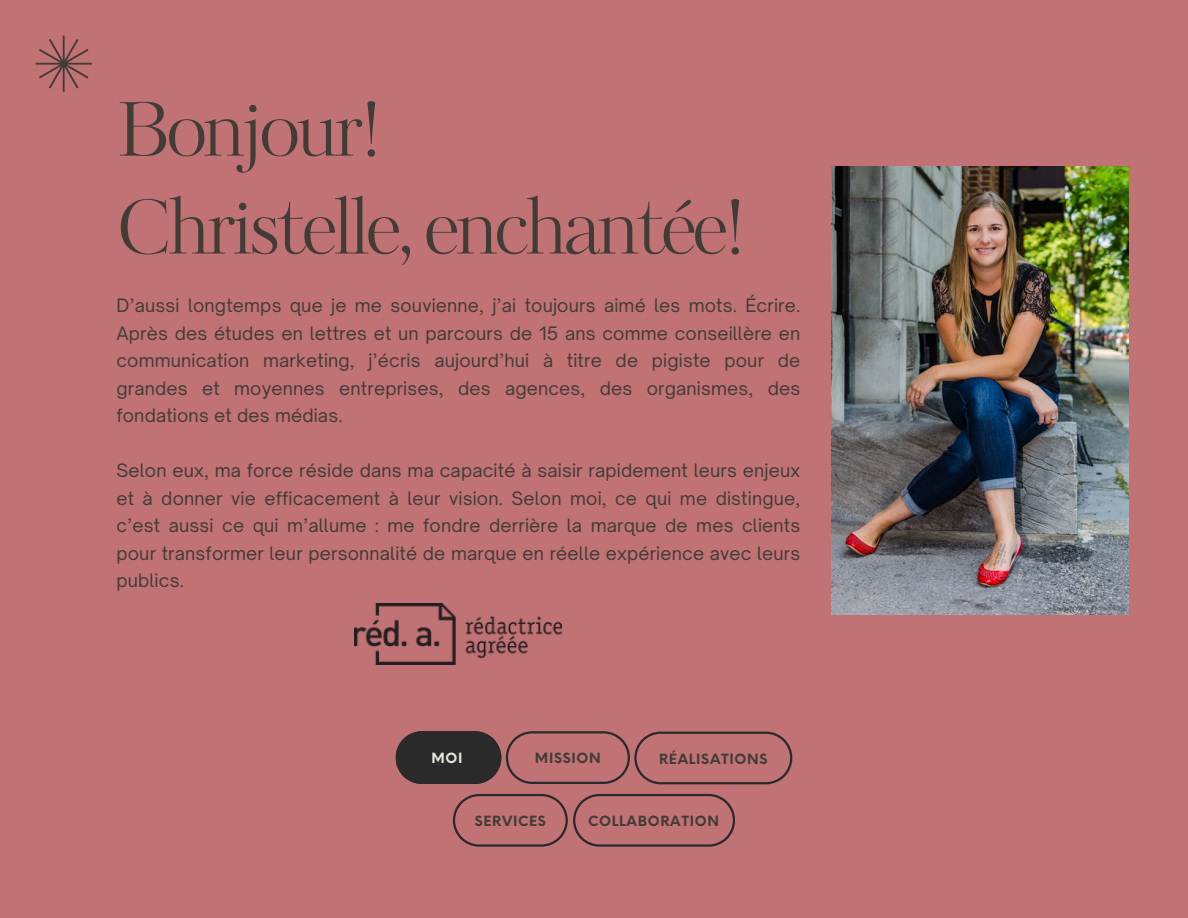
<style>
.page{position:relative;width:1188px;height:918px;background:#c07275}
.page>*{position:absolute;margin:0;border:0;box-sizing:border-box;transform-origin:0 0}
.t1{font:73.95px/97.8px "Kudryashev Display Contrast";letter-spacing:-.04em;color:#413c36}
.t2{font:17.7px/27.6px "Open Sauce One";letter-spacing:.01em;color:#413c36;text-align:justify}
.t3{font:700 13.8px "Neue Einstellung";letter-spacing:.05em;color:#413c36}
.t4{font:700 13.8px "Neue Einstellung";color:#e7e5d9}
</style>
<div class="page">
<svg style="left:36px;top:36px;width:56px;height:56px"></svg>
<svg style="left:453px;top:794px;width:282px;height:53px"></svg>
<svg style="left:396px;top:731px;width:396px;height:53px"></svg>
<img style="left:832px;top:166px;width:297px;height:448px">
<img style="left:355px;top:603px;width:207px;height:61px">
<h2 class="t1" style="left:116px;top:86px;width:631px">Bonjour!<br>Christelle, enchantée!</h2>
<h2 class="t2" style="left:116px;top:292px;width:685px">D’aussi longtemps que je me souvienne, j’ai toujours aimé les mots. Écrire.<br>Après des études en lettres et un parcours de 15 ans comme conseillère en communication marketing, j’écris aujourd’hui à titre de pigiste pour de grandes et moyennes entreprises, des agences, des organismes, des fondations et des médias.</h2>
<h2 class="t2" style="left:116px;top:457px;width:685px">Selon eux, ma force réside dans ma capacité à saisir rapidement leurs enjeux et à donner vie efficacement à leur vision. Selon moi, ce qui me distingue, c’est aussi ce qui m’allume : me fondre derrière la marque de mes clients pour transformer leur personnalité de marque en réelle expérience avec leurs publics.</h2>
<p class="t4" style="left:431px;top:746px;width:33px">MOI</p>
<h1 class="t3" style="left:535px;top:746px;width:67px">MISSION</h1>
<p class="t3" style="left:659px;top:746px;width:110px">RÉALISATIONS</p>
<h3 class="t3" style="left:475px;top:808px;width:73px">SERVICES</h3>
<h3 class="t3" style="left:588px;top:808px;width:132px">COLLABORATION</h3>
</div>
